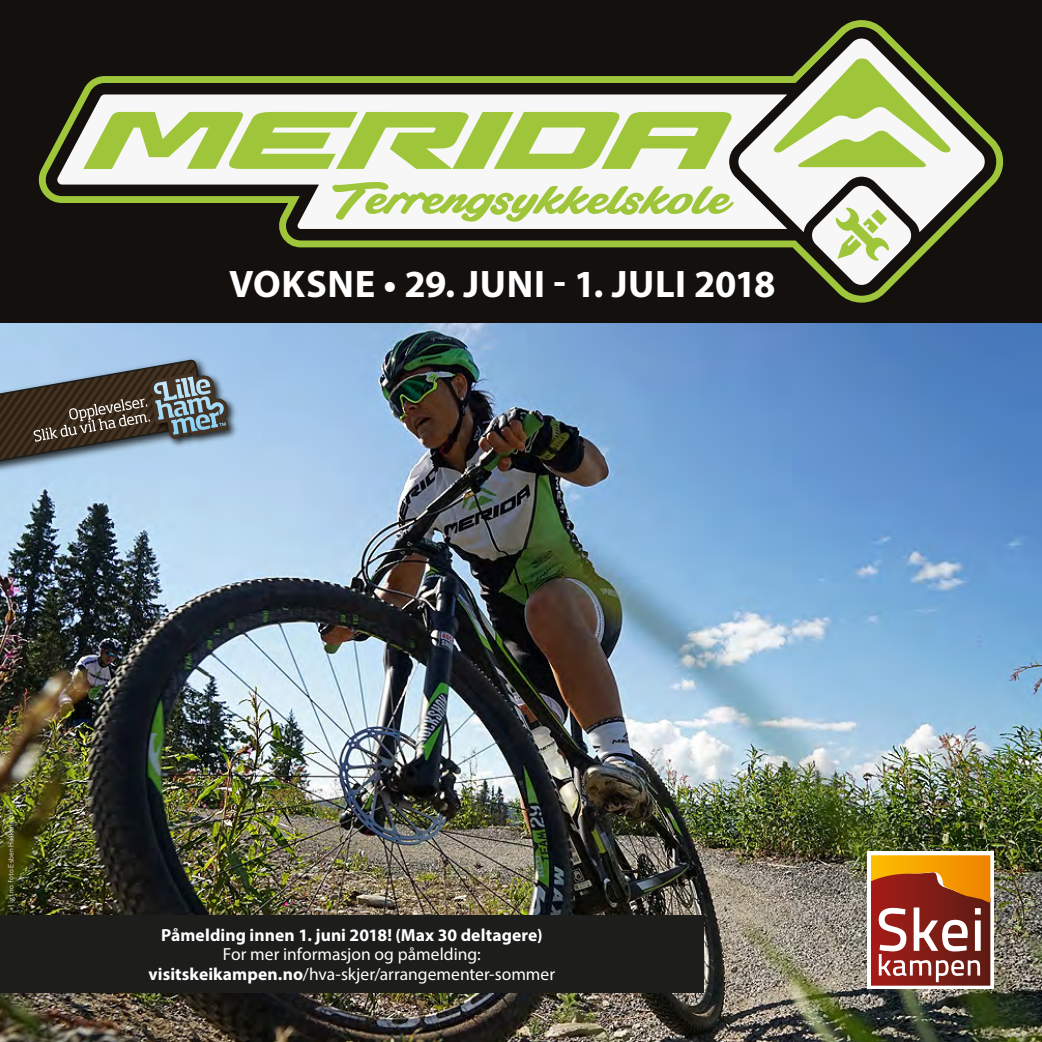
<style>
.page{position:relative;width:1042px;height:1042px;background:#fff}
.page>*{position:absolute;margin:0;border:0;box-sizing:border-box;transform-origin:0 0}
.t1{font:700 38.5px "Myriad Pro";letter-spacing:.015em;color:#fff}
.t2{font:17.5px/19.2px "Myriad Pro";color:#fff;text-align:center}
.t3{font:700 17.5px "Myriad Pro";letter-spacing:.005em;color:#fff}
.t4{font:7px "Apex Sans Book T";color:#fff}
.s1{font-weight:700}
</style>
<div class="page">
<img style="left:0;top:323px;width:1042px;height:719px">
<div style="left:0;top:0;width:1042px;height:323px;background:#13100d"></div>
<svg style="left:38px;top:20px;width:966px;height:283px"></svg>
<img style="left:0;top:353px;width:220px;height:133px">
<img style="left:229px;top:366px;width:12px;height:85px">
<svg style="left:0;top:358px;width:229px;height:115px;background:#707a80"></svg>
<div style="left:0;top:915px;width:703px;height:77px;background:#1d1d1b"></div>
<svg style="left:867px;top:851px;width:127px;height:138px"></svg>
<svg style="left:871px;top:855px;width:119px;height:130px;background:#af5b36"></svg>
<h1 class="t1" style="left:229px;top:258px;width:548px">VOKSNE • 29. JUNI - 1. JULI 2018</h1>
<p class="t4" style="left:6px;top:903px;width:95px;rotate:-90deg">igt.no foto Esben Haakenstad</p>
<p class="t3" style="left:161px;top:924px;width:383px">Påmelding innen 1. juni 2018! (Max 30 deltagere)</p>
<p class="t2" style="left:148px;top:944px;width:408px">For mer informasjon og påmelding: <span class="s1">visitskeikampen.no</span>/hva-skjer/arrangementer-sommer</p>
</div>
